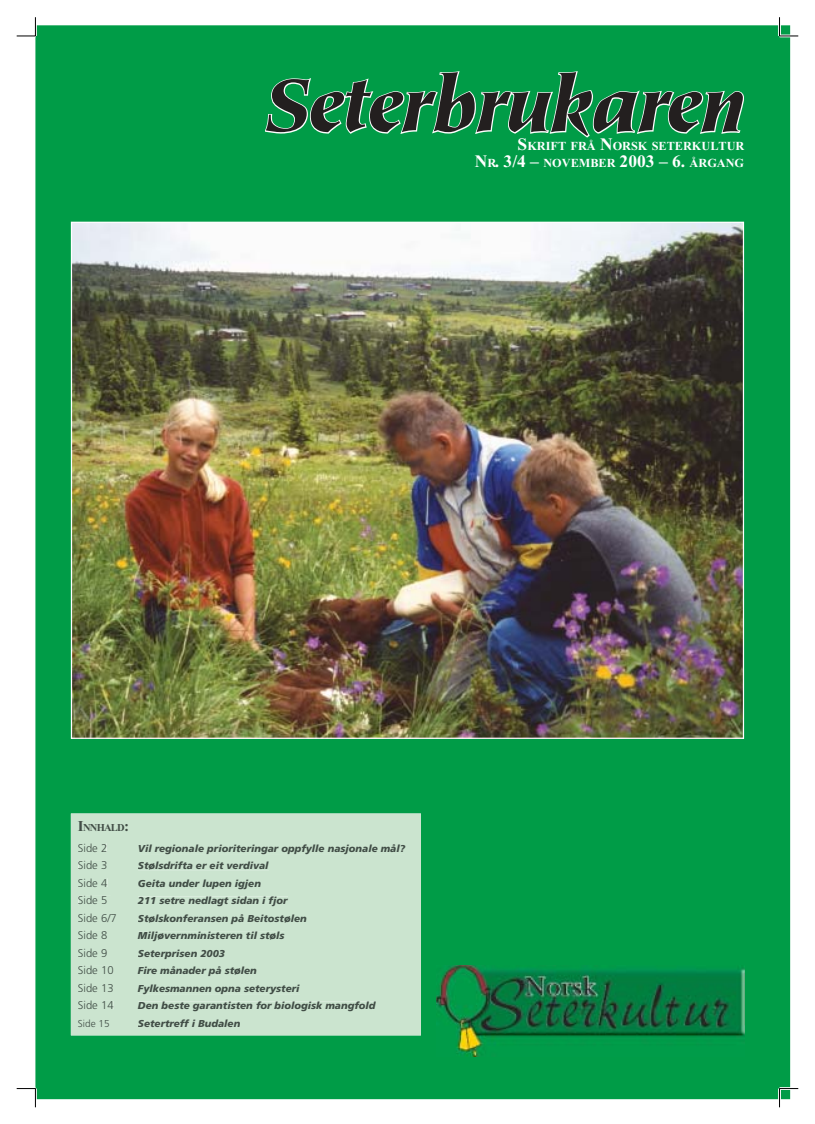
<style>
.page{position:relative;width:815px;height:1124px;background:#fff}
.page>*{position:absolute;margin:0;border:0;box-sizing:border-box;transform-origin:0 0}
.t1{font:700 12.25px/17.5px "Times New Roman";color:#fff;text-align:right}
.t2{font:300 11.25px "Frutiger";color:#414d46}
.t3{font:700 10.5px "Times New Roman";letter-spacing:-.07em;color:#414d46}
.t4{font:italic 900 10px "Frutiger";color:#414d46}
.t5{font:300 10px "Frutiger";color:#414d46}
.s1{font-size:17.5px}
.s2{font-size:15px}
</style>
<div class="page">
<div style="left:35px;top:25px;width:755px;height:1074px;background:#009c47"></div>
<svg style="left:266px;top:71px;width:478px;height:67px;background:#227b4a"></svg>
<img style="left:437px;top:966px;width:307px;height:91px">
<div style="left:71px;top:813px;width:350px;height:222px;background:#cbe4cf"></div>
<div style="left:78px;top:821px;width:50px;height:10px;background:#cbe4cf"></div>
<div style="left:79px;top:843px;width:27px;height:9px;background:#cbe4cf"></div>
<div style="left:139px;top:844px;width:266px;height:10px;background:#cbe4cf"></div>
<div style="left:79px;top:861px;width:27px;height:8px;background:#cbe4cf"></div>
<div style="left:138px;top:862px;width:131px;height:8px;background:#cbe4cf"></div>
<div style="left:79px;top:878px;width:28px;height:9px;background:#cbe4cf"></div>
<div style="left:139px;top:879px;width:122px;height:10px;background:#cbe4cf"></div>
<div style="left:79px;top:896px;width:31px;height:8px;background:#cbe4cf"></div>
<div style="left:138px;top:897px;width:150px;height:9px;background:#cbe4cf"></div>
<div style="left:79px;top:913px;width:37px;height:9px;background:#cbe4cf"></div>
<div style="left:138px;top:914px;width:168px;height:10px;background:#cbe4cf"></div>
<div style="left:79px;top:931px;width:28px;height:8px;background:#cbe4cf"></div>
<div style="left:138px;top:932px;width:147px;height:9px;background:#cbe4cf"></div>
<div style="left:79px;top:948px;width:28px;height:9px;background:#cbe4cf"></div>
<div style="left:138px;top:949px;width:87px;height:10px;background:#cbe4cf"></div>
<div style="left:79px;top:966px;width:34px;height:8px;background:#cbe4cf"></div>
<div style="left:138px;top:966px;width:119px;height:10px;background:#cbe4cf"></div>
<div style="left:79px;top:983px;width:34px;height:9px;background:#cbe4cf"></div>
<div style="left:138px;top:984px;width:162px;height:10px;background:#cbe4cf"></div>
<div style="left:79px;top:1001px;width:34px;height:8px;background:#cbe4cf"></div>
<div style="left:138px;top:1002px;width:238px;height:9px;background:#cbe4cf"></div>
<div style="left:79px;top:1019px;width:30px;height:8px;background:#cbe4cf"></div>
<div style="left:138px;top:1019px;width:102px;height:8px;background:#cbe4cf"></div>
<img style="left:72px;top:223px;width:671px;height:514px">
<hr style="left:71px;top:222px;width:1px;height:516px;background:#fff">
<hr style="left:71px;top:737px;width:672px;height:2px;background:#fff">
<hr style="left:743px;top:222px;width:1px;height:516px;background:#fff">
<hr style="left:71px;top:222px;width:672px;height:1px;background:#fff">
<hr style="left:780px;top:1087px;width:18px;height:3px;background:#fff">
<hr style="left:34px;top:17px;width:3px;height:19px;background:#fff">
<hr style="left:34px;top:1088px;width:3px;height:19px;background:#fff">
<hr style="left:778px;top:17px;width:3px;height:19px;background:#fff">
<hr style="left:778px;top:1088px;width:3px;height:19px;background:#fff">
<svg style="left:17px;top:17px;width:19px;height:20px"></svg>
<svg style="left:17px;top:1088px;width:19px;height:19px"></svg>
<svg style="left:779px;top:17px;width:19px;height:20px"></svg>
<svg style="left:779px;top:1088px;width:19px;height:19px"></svg>
<p class="t1" style="left:475px;top:137px;width:271px"><span class="s1">S</span>KRIFT FRÅ <span class="s1">N</span>ORSK SETERKULTUR<br><span class="s1">N</span>R<span class="s1">. 3/4 –</span> NOVEMBER <span class="s1">2003 – 6.</span> ÅRGANG</p>
<p class="t3" style="left:78px;top:821px;width:53px"><span class="s2">I</span>NNHALD<span class="s2">:</span></p>
<p class="t2" style="left:78px;top:843px;width:31px">Side 2</p>
<p class="t4" style="left:138px;top:844px;width:269px">Vil regionale prioriteringar oppfylle nasjonale mål?</p>
<p class="t2" style="left:78px;top:861px;width:31px">Side 3</p>
<p class="t4" style="left:138px;top:862px;width:132px">Stølsdrifta er eit verdival</p>
<p class="t2" style="left:78px;top:878px;width:31px">Side 4</p>
<p class="t4" style="left:138px;top:879px;width:125px">Geita under lupen igjen</p>
<p class="t2" style="left:78px;top:896px;width:31px">Side 5</p>
<p class="t4" style="left:138px;top:897px;width:151px">211 setre nedlagt sidan i fjor</p>
<p class="t2" style="left:78px;top:913px;width:40px">Side 6/7</p>
<p class="t4" style="left:138px;top:914px;width:170px">Stølskonferansen på Beitostølen</p>
<p class="t2" style="left:78px;top:931px;width:31px">Side 8</p>
<p class="t4" style="left:138px;top:932px;width:148px">Miljøvernministeren til støls</p>
<p class="t2" style="left:78px;top:948px;width:31px">Side 9</p>
<p class="t4" style="left:138px;top:949px;width:88px">Seterprisen 2003</p>
<p class="t2" style="left:78px;top:966px;width:37px">Side 10</p>
<p class="t4" style="left:138px;top:967px;width:120px">Fire månader på stølen</p>
<p class="t2" style="left:78px;top:983px;width:37px">Side 13</p>
<p class="t4" style="left:138px;top:984px;width:163px">Fylkesmannen opna seterysteri</p>
<p class="t2" style="left:78px;top:1001px;width:37px">Side 14</p>
<p class="t4" style="left:138px;top:1002px;width:239px">Den beste garantisten for biologisk mangfold</p>
<p class="t5" style="left:78px;top:1019px;width:33px">Side 15</p>
<p class="t4" style="left:138px;top:1019px;width:104px">Setertreff i Budalen</p>
</div>
